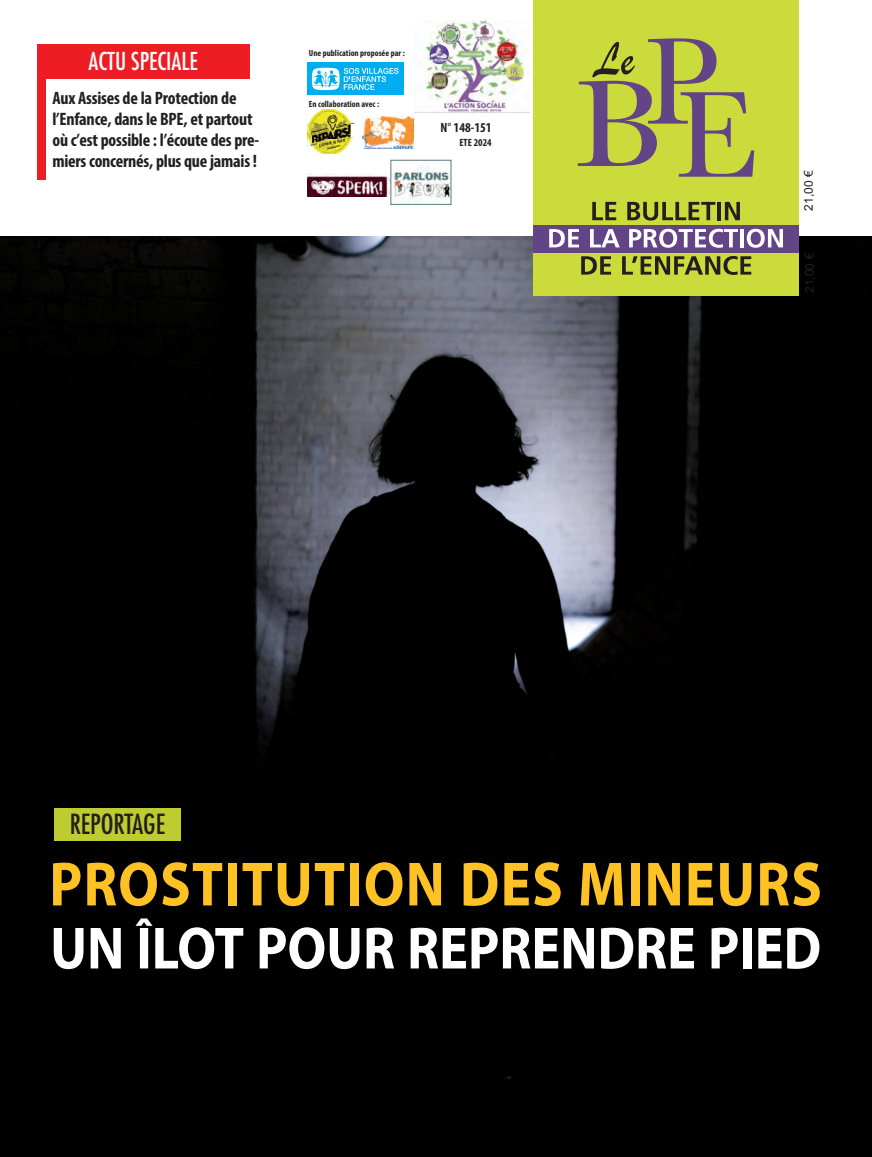
<style>
.page{position:relative;width:872px;height:1157px;background:#fff}
.page>*{position:absolute;margin:0;border:0;box-sizing:border-box;transform-origin:0 0}
.t1{font:700 63px "Myriad Pro";letter-spacing:.02em;color:#fec224;scale:.9 1}
.t2{font:700 60px "Myriad Pro";color:#fff;scale:.9 1}
.t3{font:condensed 27px "Futura Std";color:#231f20}
.t4{font:condensed 24px "Futura Std";color:#fff}
.t5{font:700 condensed 18px/21px "Myriad Pro";letter-spacing:-.015em;color:#231f20}
.t6{font:700 condensed 13.5px "Myriad Pro";color:#231f20}
.t7{font:12px "Arial";color:#231f20}
.t8{font:700 condensed 10.5px "Myriad Pro";color:#231f20}
.t9{font:700 condensed 9px "Myriad Pro";color:#231f20}
</style>
<div class="page">
<img style="left:0;top:236px;width:871px;height:921px">
<div style="left:533px;top:0;width:265px;height:296px;background:#cbdb3c"></div>
<svg style="left:578px;top:38px;width:176px;height:139px"></svg>
<div style="left:533px;top:225px;width:265px;height:27px;background:#624487"></div>
<svg style="left:592px;top:202px;width:24px;height:18px"></svg>
<svg style="left:627px;top:202px;width:88px;height:18px"></svg>
<hr style="left:717px;top:202px;width:4px;height:18px;background:#231f20">
<svg style="left:725px;top:202px;width:15px;height:18px"></svg>
<svg style="left:549px;top:229px;width:30px;height:18px"></svg>
<svg style="left:590px;top:229px;width:30px;height:18px"></svg>
<svg style="left:629px;top:229px;width:109px;height:19px"></svg>
<hr style="left:740px;top:229px;width:3px;height:18px;background:#fff">
<svg style="left:746px;top:229px;width:37px;height:19px"></svg>
<svg style="left:581px;top:256px;width:30px;height:19px"></svg>
<svg style="left:622px;top:256px;width:129px;height:19px"></svg>
<div style="left:37px;top:48px;width:8px;height:132px;background:#ee1d23"></div>
<div style="left:37px;top:45px;width:212px;height:34px;background:#ee1d23"></div>
<div style="left:0;top:845px;width:872px;height:172px;background:#000"></div>
<div style="left:54px;top:808px;width:126px;height:32px;background:#bfcc31"></div>
<div style="left:54px;top:810px;width:126px;height:31px;background:#bfcc31"></div>
<img style="left:307px;top:109px;width:48px;height:45px">
<div style="left:307px;top:63px;width:97px;height:32px;background:#00aeef"></div>
<svg style="left:312px;top:68px;width:86px;height:22px"></svg>
<img style="left:392px;top:166px;width:57px;height:37px">
<div style="left:390px;top:160px;width:61px;height:45px;border:1px solid #597b7b"></div>
<img style="left:307px;top:173px;width:82px;height:24px">
<img style="left:362px;top:116px;width:51px;height:32px">
<div style="left:410px;top:17px;width:120px;height:100px;background:#fff"></div>
<img style="left:424px;top:21px;width:106px;height:91px">
<h3 class="t4" style="left:88px;top:50px;width:111px">ACTU SPECIALE</h3>
<p class="t9" style="left:309px;top:50px;width:97px">Une publication proposée par :</p>
<p class="t5" style="left:52px;top:89px;width:208px">Aux Assises de la Protection de l’Enfance, dans le BPE, et partout où c’est possible : l’écoute des pre&shy;miers concernés, plus que jamais !</p>
<p class="t9" style="left:309px;top:101px;width:72px">En collaboration avec :</p>
<p class="t6" style="left:440px;top:123px;width:53px">N° 148-151</p>
<p class="t8" style="left:459px;top:138px;width:34px">ETE 2024</p>
<h3 class="t3" style="left:70px;top:812px;width:97px">REPORTAGE</h3>
<p class="t7" style="left:800px;top:210px;width:42px;rotate:-90deg">21,00 €</p>
<p class="t7" style="left:802px;top:293px;width:42px;rotate:-90deg">21,00 €</p>
<h1 class="t1" style="left:49px;top:860px;width:860px">PROSTITUTION DES MINEURS</h1>
<h2 class="t2" style="left:50px;top:925px;width:858px">UN ÎLOT POUR REPRENDRE PIED</h2>
</div>
